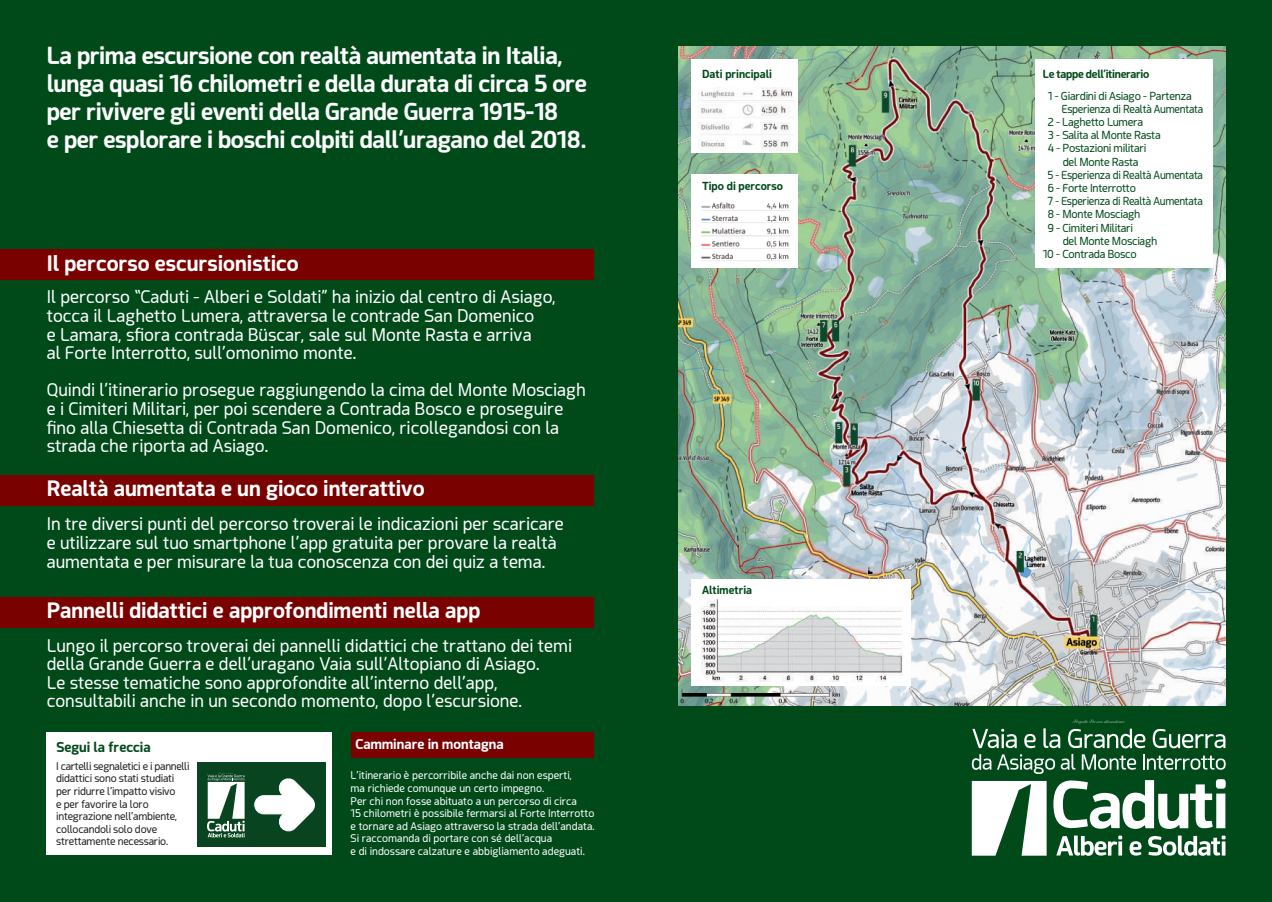
<style>
.page{position:relative;width:1272px;height:902px;background:#fff}
.page>*{position:absolute;margin:0;border:0;box-sizing:border-box;transform-origin:0 0}
.t1{font:700 23.25px/27.9px "Acephimere";letter-spacing:-.015em;color:#fff}
.t2{font:700 21px "Acephimere";color:#fff}
.t3{font:17.25px/18.6px "Acephimere";color:#fff}
.t4{font:700 13.5px "Acephimere";color:#fff}
.t5{font:700 13.5px "Acephimere";color:#004a1a}
.t6{font:10.95px "Acephimere";letter-spacing:-.025em;color:#004a1a}
.t7{font:10.95px "Acephimere";letter-spacing:-.025em;color:#004a1a;scale:.96 1}
.t8{font:700 10.95px "Acephimere";color:#004a1a}
.t9{font:700 10.95px "Acephimere";letter-spacing:-.025em;color:#004a1a}
.t10{font:10.5px/12.6px "Acephimere";color:#fff}
.t11{font:10.5px/12.6px "Acephimere";letter-spacing:-.02em;color:#231f20}
</style>
<div class="page">
<div style="left:0;top:0;width:1271px;height:901px;background:#004a1a"></div>
<svg style="left:1053px;top:779px;width:172px;height:49px"></svg>
<svg style="left:1056px;top:835px;width:66px;height:20px"></svg>
<svg style="left:1118px;top:841px;width:4px;height:14px"></svg>
<svg style="left:1129px;top:841px;width:12px;height:14px"></svg>
<svg style="left:1148px;top:835px;width:77px;height:20px"></svg>
<svg style="left:1221px;top:841px;width:4px;height:14px"></svg>
<svg style="left:971px;top:780px;width:75px;height:75px"></svg>
<svg style="left:971px;top:719px;width:254px;height:54px"></svg>
<img style="left:678px;top:47px;width:547px;height:658px">
<div style="left:691px;top:59px;width:106px;height:94px;background:#fff"></div>
<img style="left:697px;top:87px;width:96px;height:64px">
<div style="left:1035px;top:59px;width:177px;height:209px;background:#fff"></div>
<div style="left:691px;top:174px;width:106px;height:94px;background:#fff"></div>
<img style="left:701px;top:202px;width:89px;height:59px">
<div style="left:691px;top:579px;width:219px;height:106px;background:#fff"></div>
<img style="left:701px;top:598px;width:201px;height:83px">
<div style="left:47px;top:732px;width:285px;height:123px;background:#fff"></div>
<div style="left:197px;top:762px;width:128px;height:84px;background:#07441f"></div>
<svg style="left:254px;top:778px;width:61px;height:54px"></svg>
<svg style="left:207px;top:772px;width:38px;height:65px"></svg>
<div style="left:351px;top:732px;width:242px;height:25px;background:#790100"></div>
<div style="left:0;top:475px;width:593px;height:31px;background:#790100"></div>
<div style="left:0;top:597px;width:593px;height:30px;background:#790100"></div>
<div style="left:0;top:249px;width:593px;height:31px;background:#790100"></div>
<h1 class="t1" style="left:47px;top:41px;width:541px">La prima escursione con realtà aumentata in Italia, lunga quasi 16 chilometri e della durata di circa 5 ore per rivivere gli eventi della Grande Guerra 1915-18<br>e per esplorare i boschi colpiti dall’uragano del 2018.</h1>
<p class="t2" style="left:47px;top:249px;width:253px">Il percorso escursionistico</p>
<p class="t3" style="left:47px;top:287px;width:510px">Il percorso “Caduti - Alberi e Soldati” ha inizio dal centro di Asiago, tocca il Laghetto Lumera, attraversa le contrade San Domenico<br>e Lamara, sfiora contrada Büscar, sale sul Monte Rasta e arriva<br>al Forte Interrotto, sull’omonimo monte.</p>
<p class="t3" style="left:47px;top:380px;width:540px">Quindi l’itinerario prosegue raggiungendo la cima del Monte Mosciagh e i Cimiteri Militari, per poi scendere a Contrada Bosco e proseguire fino alla Chiesetta di Contrada San Domenico, ricollegandosi con la strada che riporta ad Asiago.</p>
<p class="t2" style="left:47px;top:474px;width:379px">Realtà aumentata e un gioco interattivo</p>
<p class="t3" style="left:47px;top:514px;width:518px">In tre diversi punti del percorso troverai le indicazioni per scaricare e utilizzare sul tuo smartphone l’app gratuita per provare la realtà aumentata e per misurare la tua conoscenza con dei quiz a tema.</p>
<p class="t2" style="left:47px;top:596px;width:435px">Pannelli didattici e approfondimenti nella app</p>
<p class="t3" style="left:47px;top:635px;width:527px">Lungo il percorso troverai dei pannelli didattici che trattano dei temi della Grande Guerra e dell’uragano Vaia sull’Altopiano di Asiago.<br>Le stesse tematiche sono approfondite all’interno dell’app, consultabili anche in un secondo momento, dopo l’escursione.</p>
<p class="t5" style="left:56px;top:737px;width:96px">Segui la freccia</p>
<p class="t11" style="left:56px;top:759px;width:135px">I cartelli segnaletici e i pannelli didattici sono stati studiati per ridurre l’impatto visivo<br>e per favorire la loro integrazione nell’ambiente, collocandoli solo dove strettamente necessario.</p>
<p class="t4" style="left:355px;top:734px;width:150px">Camminare in montagna</p>
<p class="t10" style="left:350px;top:768px;width:245px">L’itinerario è percorribile anche dai non esperti,<br>ma richiede comunque un certo impegno.<br>Per chi non fosse abituato a un percorso di circa<br>15 chilometri è possibile fermarsi al Forte Interrotto e tornare ad Asiago attraverso la strada dell’andata.<br>Si raccomanda di portare con sé dell’acqua<br>e di indossare calzature e abbigliamento adeguati.</p>
<p class="t8" style="left:702px;top:67px;width:71px">Dati principali</p>
<p class="t9" style="left:1042px;top:66px;width:108px">Le tappe dell’itinerario</p>
<p class="t6" style="left:1047px;top:88px;width:145px">1 - Giardini di Asiago - Partenza</p>
<p class="t7" style="left:1061px;top:101px;width:149px">Esperienza di Realtà Aumentata</p>
<p class="t6" style="left:1047px;top:115px;width:97px">2 - Laghetto Lumera</p>
<p class="t6" style="left:1047px;top:128px;width:114px">3 - Salita al Monte Rasta</p>
<p class="t6" style="left:1047px;top:141px;width:100px">4 - Postazioni militari</p>
<p class="t6" style="left:1062px;top:154px;width:77px">del Monte Rasta</p>
<p class="t7" style="left:1047px;top:167px;width:163px">5 - Esperienza di Realtà Aumentata</p>
<p class="t6" style="left:1047px;top:180px;width:90px">6 - Forte Interrotto</p>
<p class="t7" style="left:1047px;top:194px;width:163px">7 - Esperienza di Realtà Aumentata</p>
<p class="t6" style="left:1047px;top:207px;width:94px">8 - Monte Mosciagh</p>
<p class="t6" style="left:1047px;top:220px;width:87px">9 - Cimiteri Militari</p>
<p class="t6" style="left:1062px;top:233px;width:96px">del Monte Mosciagh</p>
<p class="t6" style="left:1042px;top:246px;width:95px">10 - Contrada Bosco</p>
<p class="t8" style="left:702px;top:179px;width:83px">Tipo di percorso</p>
<p class="t8" style="left:702px;top:582px;width:52px">Altimetria</p>
</div>
